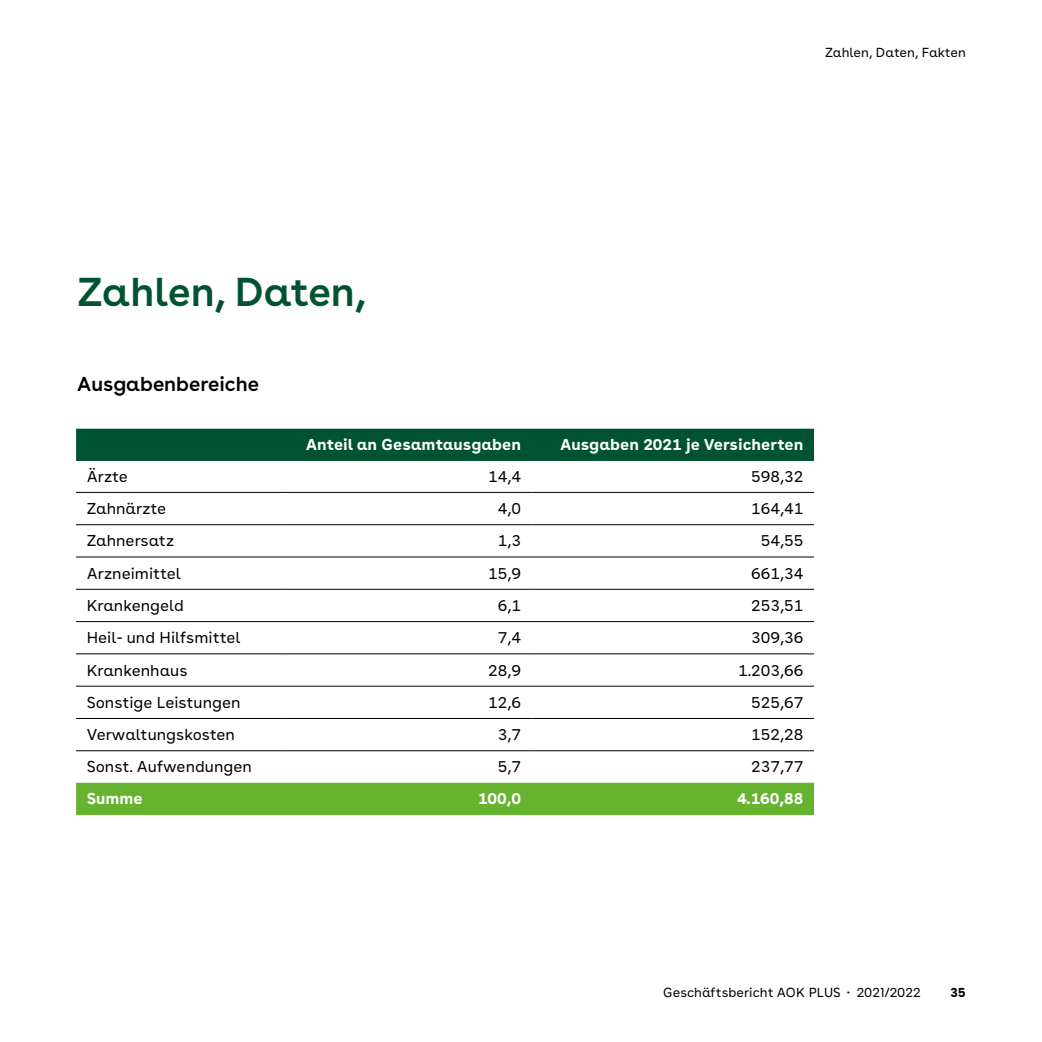
<style>
.page{position:relative;width:1042px;height:1042px;background:#fff}
.page>*{position:absolute;margin:0;border:0;box-sizing:border-box;transform-origin:0 0}
.Innen-_und_Rückseite_H1_-_Headline_23pt_{font:600 40.25px "AOK Buenos Aires";color:#005332}
.Innen-_und_Rückseite_H2_Zwischenzeile_11{font:600 20.12px "AOK Buenos Aires";color:#000}
.Tabelle_P_-_Tabelle_Copy_9pt_135{font:15.75px "AOK Buenos Aires Text";color:#000}
.Tabelle_P_-_Tabelle_Kopfzeile_9pt_135{font:700 15.75px "AOK Buenos Aires Text";color:#fff}
.Tabelle_P_-_Tabelle_Highlight_9pt_135{font:15.75px "AOK Buenos Aires Text";color:#000}
.Tabelle_P_-_Tabelle_Copy_9pt_135-2{font:700 15.75px "AOK Buenos Aires Text";color:#fff}
.Tabelle_P_-_Tabelle_Highlight_9pt_135-2{font:700 15.75px "AOK Buenos Aires Text";color:#fff}
.t1{font:13.12px "AOK Buenos Aires Text";color:#000}
.t2{font:700 13.12px "AOK Buenos Aires Text";color:#000}
</style>
<div class="page">
<div style="left:76px;top:429px;width:738px;height:32px;background:#005332"></div>
<svg style="left:76px;top:491px;width:738px;height:292px"></svg>
<div style="left:76px;top:783px;width:738px;height:32px;background:#65b32e"></div>
<hr style="left:76px;top:492px;width:207px;height:1px;background:#000">
<hr style="left:283px;top:492px;width:249px;height:1px;background:#000">
<hr style="left:532px;top:492px;width:282px;height:1px;background:#000">
<hr style="left:76px;top:524px;width:207px;height:1px;background:#000">
<hr style="left:283px;top:524px;width:249px;height:1px;background:#000">
<hr style="left:532px;top:524px;width:282px;height:1px;background:#000">
<hr style="left:76px;top:557px;width:207px;height:1px;background:#000">
<hr style="left:283px;top:557px;width:249px;height:1px;background:#000">
<hr style="left:532px;top:557px;width:282px;height:1px;background:#000">
<hr style="left:76px;top:589px;width:207px;height:1px;background:#000">
<hr style="left:283px;top:589px;width:249px;height:1px;background:#000">
<hr style="left:532px;top:589px;width:282px;height:1px;background:#000">
<hr style="left:76px;top:621px;width:207px;height:1px;background:#000">
<hr style="left:283px;top:621px;width:249px;height:1px;background:#000">
<hr style="left:532px;top:621px;width:282px;height:1px;background:#000">
<hr style="left:76px;top:653px;width:207px;height:1px;background:#000">
<hr style="left:283px;top:653px;width:249px;height:1px;background:#000">
<hr style="left:532px;top:653px;width:282px;height:1px;background:#000">
<hr style="left:76px;top:686px;width:207px;height:1px;background:#000">
<hr style="left:283px;top:686px;width:249px;height:1px;background:#000">
<hr style="left:532px;top:686px;width:282px;height:1px;background:#000">
<hr style="left:76px;top:718px;width:207px;height:1px;background:#000">
<hr style="left:283px;top:718px;width:249px;height:1px;background:#000">
<hr style="left:532px;top:718px;width:282px;height:1px;background:#000">
<hr style="left:76px;top:750px;width:207px;height:1px;background:#000">
<hr style="left:283px;top:750px;width:249px;height:1px;background:#000">
<hr style="left:532px;top:750px;width:282px;height:1px;background:#000">
<p class="t1" style="left:825px;top:42px;width:142px">Zahlen, Daten, Fakten</p>
<h1 class="Innen-_und_Rückseite_H1_-_Headline_23pt_" style="left:77px;top:258px;width:290px">Zahlen, Daten,</h1>
<h2 class="Innen-_und_Rückseite_H2_Zwischenzeile_11" style="left:77px;top:367px;width:183px">Ausgabenbereiche</h2>
<p class="Tabelle_P_-_Tabelle_Kopfzeile_9pt_135" style="left:306px;top:431px;width:217px">Anteil an Gesamtausgaben</p>
<p class="Tabelle_P_-_Tabelle_Kopfzeile_9pt_135" style="left:560px;top:431px;width:245px">Ausgaben 2021 je Versicherten</p>
<p class="Tabelle_P_-_Tabelle_Copy_9pt_135" style="left:87px;top:463px;width:43px">Ärzte</p>
<p class="Tabelle_P_-_Tabelle_Highlight_9pt_135" style="left:488px;top:463px;width:34px">14,4</p>
<p class="Tabelle_P_-_Tabelle_Copy_9pt_135" style="left:751px;top:463px;width:54px">598,32</p>
<p class="Tabelle_P_-_Tabelle_Copy_9pt_135" style="left:87px;top:496px;width:81px">Zahnärzte</p>
<p class="Tabelle_P_-_Tabelle_Highlight_9pt_135" style="left:498px;top:496px;width:25px">4,0</p>
<p class="Tabelle_P_-_Tabelle_Copy_9pt_135" style="left:751px;top:496px;width:54px">164,41</p>
<p class="Tabelle_P_-_Tabelle_Copy_9pt_135" style="left:87px;top:528px;width:89px">Zahnersatz</p>
<p class="Tabelle_P_-_Tabelle_Highlight_9pt_135" style="left:498px;top:528px;width:25px">1,3</p>
<p class="Tabelle_P_-_Tabelle_Copy_9pt_135" style="left:761px;top:528px;width:44px">54,55</p>
<p class="Tabelle_P_-_Tabelle_Copy_9pt_135" style="left:87px;top:560px;width:96px">Arzneimittel</p>
<p class="Tabelle_P_-_Tabelle_Highlight_9pt_135" style="left:488px;top:560px;width:34px">15,9</p>
<p class="Tabelle_P_-_Tabelle_Copy_9pt_135" style="left:751px;top:560px;width:54px">661,34</p>
<p class="Tabelle_P_-_Tabelle_Copy_9pt_135" style="left:87px;top:593px;width:99px">Krankengeld</p>
<p class="Tabelle_P_-_Tabelle_Highlight_9pt_135" style="left:498px;top:593px;width:25px">6,1</p>
<p class="Tabelle_P_-_Tabelle_Copy_9pt_135" style="left:751px;top:593px;width:54px">253,51</p>
<p class="Tabelle_P_-_Tabelle_Copy_9pt_135" style="left:87px;top:625px;width:155px">Heil- und Hilfsmittel</p>
<p class="Tabelle_P_-_Tabelle_Highlight_9pt_135" style="left:498px;top:625px;width:25px">7,4</p>
<p class="Tabelle_P_-_Tabelle_Copy_9pt_135" style="left:751px;top:625px;width:54px">309,36</p>
<p class="Tabelle_P_-_Tabelle_Copy_9pt_135" style="left:87px;top:657px;width:102px">Krankenhaus</p>
<p class="Tabelle_P_-_Tabelle_Highlight_9pt_135" style="left:488px;top:657px;width:34px">28,9</p>
<p class="Tabelle_P_-_Tabelle_Copy_9pt_135" style="left:738px;top:657px;width:67px">1.203,66</p>
<p class="Tabelle_P_-_Tabelle_Copy_9pt_135" style="left:87px;top:689px;width:155px">Sonstige Leistungen</p>
<p class="Tabelle_P_-_Tabelle_Highlight_9pt_135" style="left:488px;top:689px;width:34px">12,6</p>
<p class="Tabelle_P_-_Tabelle_Copy_9pt_135" style="left:751px;top:689px;width:54px">525,67</p>
<p class="Tabelle_P_-_Tabelle_Copy_9pt_135" style="left:87px;top:722px;width:150px">Verwaltungskosten</p>
<p class="Tabelle_P_-_Tabelle_Highlight_9pt_135" style="left:498px;top:722px;width:25px">3,7</p>
<p class="Tabelle_P_-_Tabelle_Copy_9pt_135" style="left:751px;top:722px;width:54px">152,28</p>
<p class="Tabelle_P_-_Tabelle_Copy_9pt_135" style="left:87px;top:754px;width:167px">Sonst. Aufwendungen</p>
<p class="Tabelle_P_-_Tabelle_Highlight_9pt_135" style="left:498px;top:754px;width:25px">5,7</p>
<p class="Tabelle_P_-_Tabelle_Copy_9pt_135" style="left:751px;top:754px;width:54px">237,77</p>
<p class="Tabelle_P_-_Tabelle_Copy_9pt_135-2" style="left:87px;top:785px;width:58px">Summe</p>
<p class="Tabelle_P_-_Tabelle_Highlight_9pt_135-2" style="left:478px;top:785px;width:45px">100,0</p>
<p class="Tabelle_P_-_Tabelle_Copy_9pt_135-2" style="left:737px;top:785px;width:68px">4.160,88</p>
<p class="t1" style="left:663px;top:982px;width:259px">Geschäftsbericht AOK PLUS · 2021/2022</p>
<p class="t2" style="left:950px;top:981px;width:17px">35</p>
</div>
